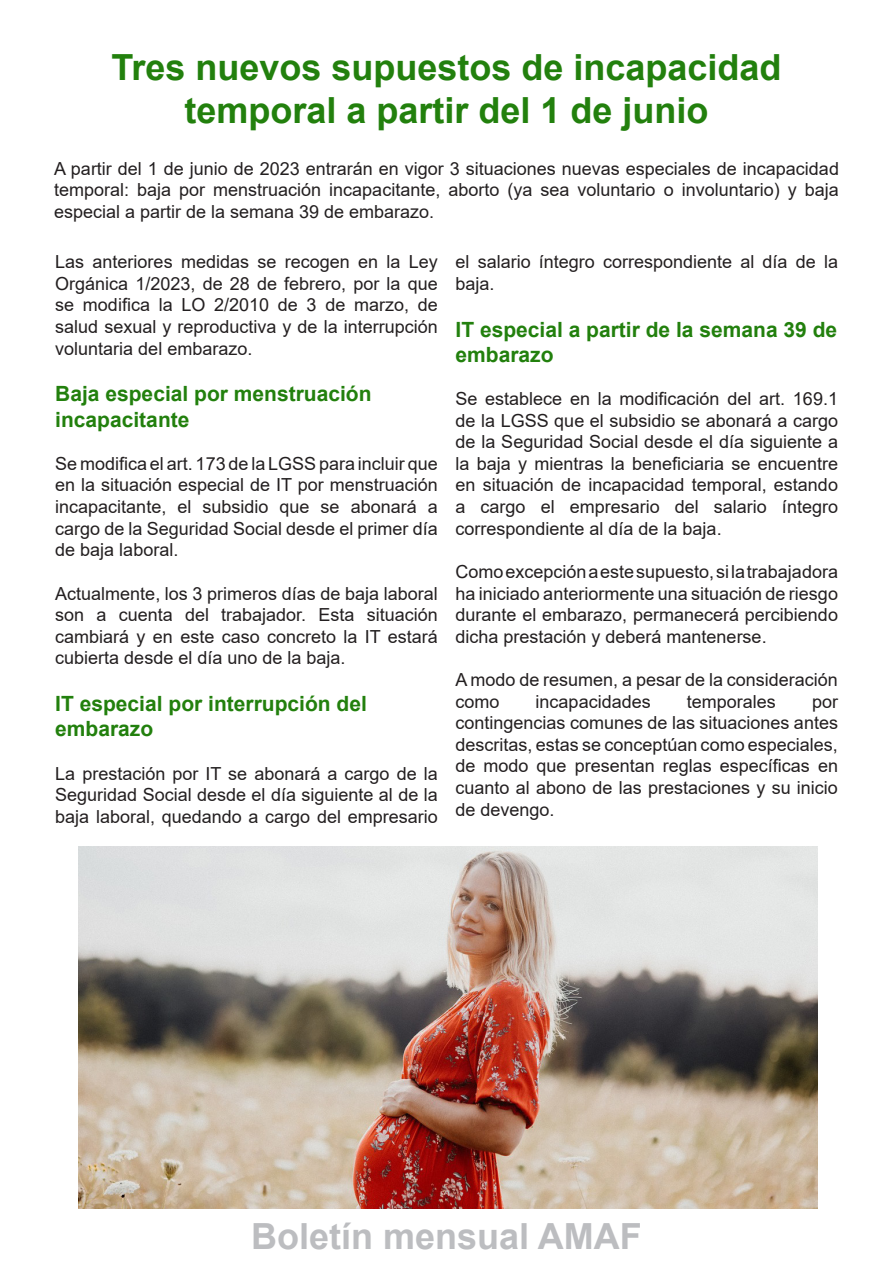
<style>
.page{position:relative;width:893px;height:1263px;background:#fff}
.page>*{position:absolute;margin:0;border:0;box-sizing:border-box;transform-origin:0 0}
.t1{font:700 36px/43.2px "Arial";color:#22800d;text-align:center}
.t2{font:700 36px "Arial";color:#bcbdc0}
.t3{font:700 21px/25.2px "Arial";color:#22800d}
.t4{font:18px/21.6px "Arial";color:#231f20;text-align:justify}
</style>
<div class="page">
<img style="left:79px;top:846px;width:739px;height:363px">
<p class="t1" style="left:111px;top:46px;width:672px">Tres nuevos supuestos de incapacidad temporal a partir del 1 de junio</p>
<p class="t4" style="left:54px;top:157px;width:786px">A partir del 1 de junio de 2023 entrarán en vigor 3 situaciones nuevas especiales de incapacidad temporal: baja por menstruación incapacitante, aborto (ya sea voluntario o involuntario) y baja especial a partir de la semana 39 de embarazo.</p>
<p class="t4" style="left:55px;top:251px;width:384px">Las anteriores medidas se recogen en la Ley Orgánica 1/2023, de 28 de febrero, por la que se modifica la LO 2/2010 de 3 de marzo, de salud sexual y reproductiva y de la interrupción voluntaria del embarazo.</p>
<p class="t3" style="left:55px;top:382px;width:318px">Baja especial por menstruación incapacitante</p>
<p class="t4" style="left:55px;top:453px;width:384px">Se modifica el art. 173 de la LGSS para incluir que en la situación especial de IT por menstruación incapacitante, el subsidio que se abonará a cargo de la Seguridad Social desde el primer día de baja laboral.</p>
<p class="t4" style="left:55px;top:582px;width:384px">Actualmente, los 3 primeros días de baja laboral son a cuenta del trabajador. Esta situación cambiará y en este caso concreto la IT estará cubierta desde el día uno de la baja.</p>
<p class="t3" style="left:55px;top:691px;width:313px">IT especial por interrupción del embarazo</p>
<p class="t4" style="left:55px;top:762px;width:384px">La prestación por IT se abonará a cargo de la Seguridad Social desde el día siguiente al de la baja laboral, quedando a cargo del empresario</p>
<p class="t4" style="left:455px;top:251px;width:384px">el salario íntegro correspondiente al día de la baja.</p>
<p class="t3" style="left:455px;top:317px;width:383px">IT especial a partir de la semana 39 de embarazo</p>
<p class="t4" style="left:455px;top:388px;width:384px">Se establece en la modificación del art. 169.1 de la LGSS que el subsidio se abonará a cargo de la Seguridad Social desde el día siguiente a la baja y mientras la beneficiaria se encuentre en situación de incapacidad temporal, estando a cargo el empresario del salario íntegro correspondiente al día de la baja.</p>
<p class="t4" style="left:455px;top:561px;width:384px">Como excepción a este supuesto, si la trabajadora ha iniciado anteriormente una situación de riesgo durante el embarazo, permanecerá percibiendo dicha prestación y deberá mantenerse.</p>
<p class="t4" style="left:455px;top:669px;width:384px">A modo de resumen, a pesar de la consideración como</p>
<p class="t4" style="left:536px;top:690px;width:117px">incapacidades</p>
<p class="t4" style="left:687px;top:690px;width:91px">temporales</p>
<p class="t4" style="left:455px;top:690px;width:384px;text-indent:356px">por contingencias comunes de las situaciones antes descritas, estas se conceptúan como especiales, de modo que presentan reglas específicas en cuanto al abono de las prestaciones y su inicio de devengo.</p>
<h1 class="t2" style="left:251px;top:1211px;width:392px">Boletín mensual AMAF</h1>
</div>
